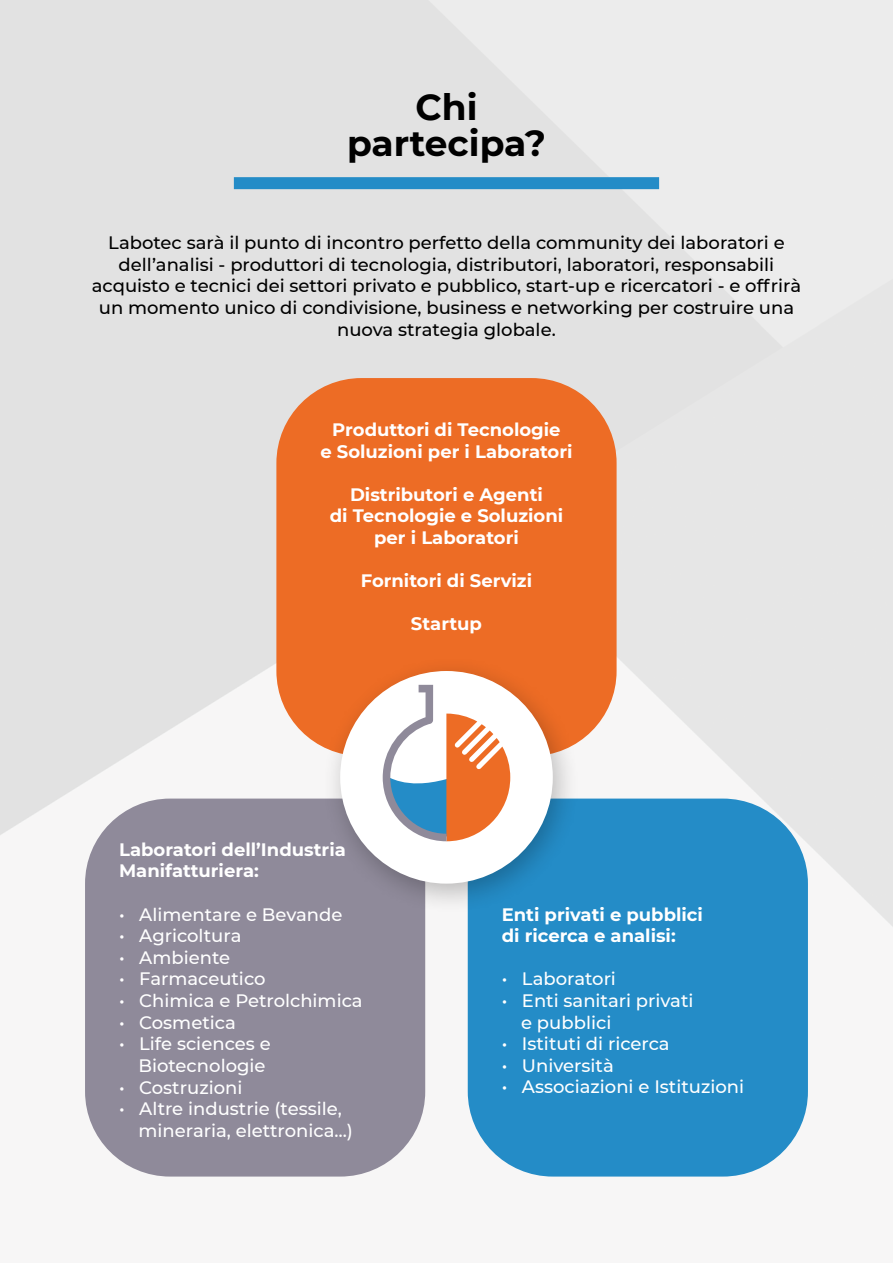
<style>
.page{position:relative;width:893px;height:1263px;background:#fff}
.page>*{position:absolute;margin:0;border:0;box-sizing:border-box;transform-origin:0 0}
.t1{font:700 36px/36px "Montserrat";color:#000;text-align:center}
.t2{font:500 18px/21.6px "Montserrat";color:#000;text-align:center}
.t3{font:500 18px/21.6px "Montserrat";color:#fff}
.t4{font:700 18px/21.6px "Montserrat";color:#fff}
</style>
<div class="page">
<img style="left:0;top:0;width:893px;height:1177px">
<div style="left:234px;top:177px;width:425px;height:12px;background:#248cc7"></div>
<div style="left:85px;top:798px;width:340px;height:378px;background:#8f8a9a;border-radius:85px"></div>
<div style="left:468px;top:798px;width:340px;height:378px;background:#248cc7;border-radius:85px"></div>
<div style="left:276px;top:378px;width:341px;height:378px;background:#ed6c25;border-radius:85px"></div>
<div style="left:321px;top:655px;width:260px;height:260px;background:#000;opacity:.25"></div>
<div style="left:340px;top:671px;width:213px;height:213px;background:#fff;border-radius:50%"></div>
<svg style="left:383px;top:685px;width:127px;height:156px"></svg>
<h1 class="t1" style="left:347px;top:87px;width:201px">Chi partecipa?</h1>
<p class="t2" style="left:92px;top:231px;width:711px">Labotec sarà il punto di incontro perfetto della community dei laboratori e dell’analisi - produttori di tecnologia, distributori, laboratori, responsabili acquisto e tecnici dei settori privato e pubblico, start-up e ricercatori - e offrirà un momento unico di condivisione, business e networking per costruire una nuova strategia globale.</p>
<p class="t4" style="left:320px;top:418px;width:254px;text-align:center">Produttori di Tecnologie<br>e Soluzioni per i Laboratori</p>
<p class="t4" style="left:330px;top:483px;width:235px;text-align:center">Distributori e Agenti<br>di Tecnologie e Soluzioni per i Laboratori</p>
<p class="t4" style="left:361px;top:569px;width:173px">Fornitori di Servizi</p>
<p class="t4" style="left:411px;top:612px;width:73px">Startup</p>
<p class="t4" style="left:119px;top:838px;width:228px">Laboratori dell’Industria<br>Manifatturiera:</p>
<p class="t3" style="left:119px;top:903px;width:225px">• Alimentare e Bevande</p>
<p class="t3" style="left:119px;top:924px;width:124px">• Agricoltura</p>
<p class="t3" style="left:119px;top:946px;width:113px">• Ambiente</p>
<p class="t3" style="left:119px;top:967px;width:148px">• Farmaceutico</p>
<p class="t3" style="left:119px;top:989px;width:245px">• Chimica e Petrolchimica</p>
<p class="t3" style="left:119px;top:1011px;width:118px">• Cosmetica</p>
<p class="t3" style="left:119px;top:1032px;width:153px;text-align:right">• Life sciences e<br>Biotecnologie</p>
<p class="t3" style="left:119px;top:1075px;width:125px">• Costruzioni</p>
<p class="t3" style="left:138px;top:1097px;width:216px;text-indent:-19px">• Altre industrie (tessile, mineraria, elettronica…)</p>
<p class="t4" style="left:502px;top:902px;width:203px">Enti privati e pubblici di ricerca e analisi:</p>
<p class="t3" style="left:502px;top:967px;width:116px">• Laboratori</p>
<p class="t3" style="left:521px;top:989px;width:174px;text-indent:-19px">• Enti sanitari privati e pubblici</p>
<p class="t3" style="left:502px;top:1032px;width:169px">• Istituti di ricerca</p>
<p class="t3" style="left:502px;top:1054px;width:114px">• Università</p>
<p class="t3" style="left:502px;top:1075px;width:244px">• Associazioni e Istituzioni</p>
</div>
